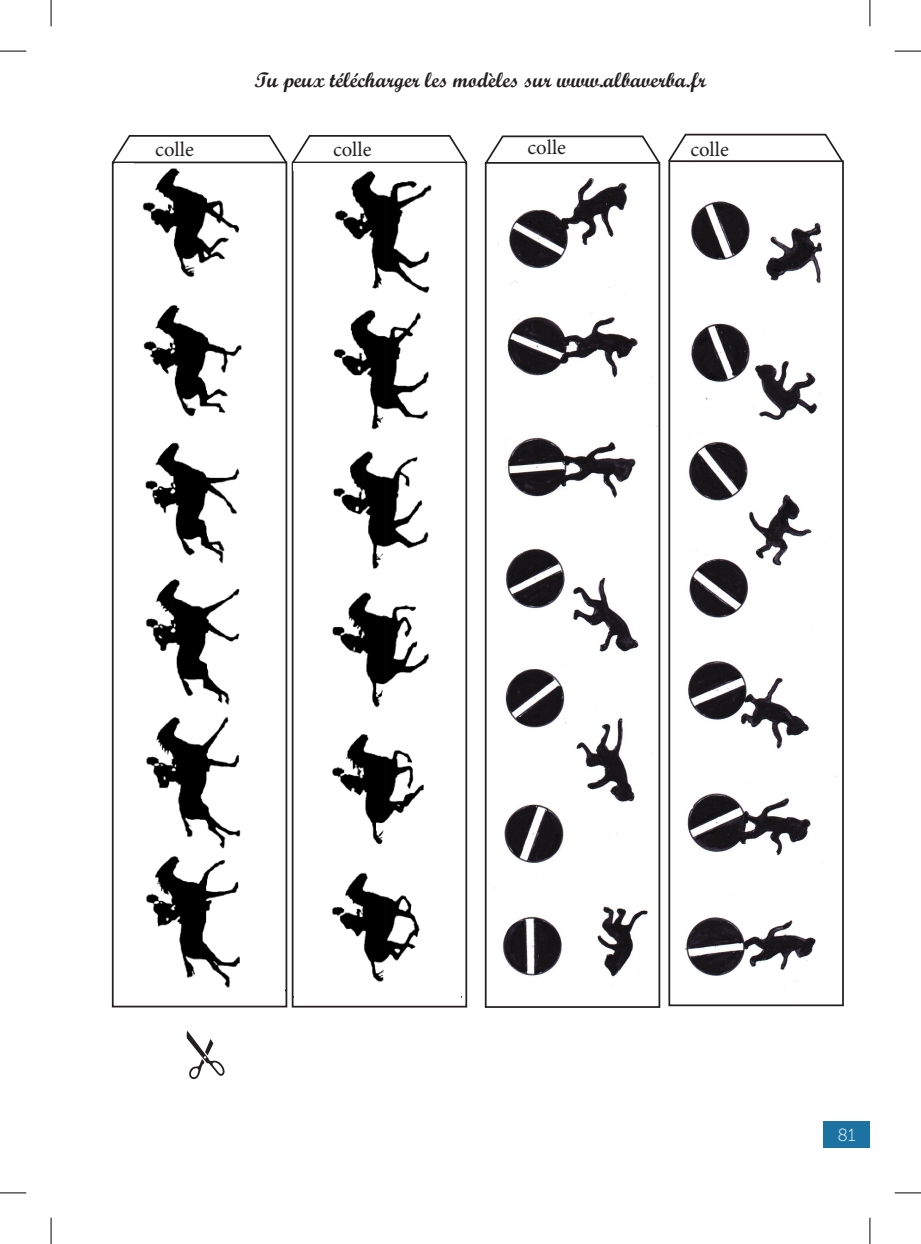
<style>
.page{position:relative;width:921px;height:1244px;background:#fff}
.page>*{position:absolute;margin:0;border:0;box-sizing:border-box;transform-origin:0 0}
.t1{font:21px "Script MT Bold";color:#231f20}
.t2{font:20.65px "Minion Pro";color:#231f20}
.TITRECHAPITRE{font:17.5px "Museo 100";color:#fff}
</style>
<div class="page">
<div style="left:823px;top:1120px;width:47px;height:27px;background:#1c73a2"></div>
<img style="left:332px;top:171px;width:100px;height:811px">
<div style="left:292px;top:162px;width:175px;height:845px;border:2px solid #231f20"></div>
<img style="left:143px;top:168px;width:99px;height:819px">
<div style="left:112px;top:161px;width:175px;height:846px;border:2px solid #231f20"></div>
<img style="left:495px;top:176px;width:162px;height:809px">
<div style="left:485px;top:162px;width:175px;height:845px;border:2px solid #231f20"></div>
<img style="left:684px;top:201px;width:153px;height:787px">
<div style="left:668px;top:160px;width:176px;height:845px;border:2px solid #231f20"></div>
<div style="left:294px;top:989px;width:166px;height:12px;background:#fff"></div>
<div style="left:293px;top:163px;width:171px;height:8px;background:#fff"></div>
<svg style="left:111px;top:135px;width:357px;height:30px"></svg>
<svg style="left:484px;top:133px;width:360px;height:32px"></svg>
<div style="left:116px;top:163px;width:18px;height:837px;background:#fff"></div>
<svg style="left:0;top:51px;width:26px;height:1px"></svg>
<svg style="left:894px;top:51px;width:27px;height:1px"></svg>
<svg style="left:0;top:1192px;width:26px;height:1px"></svg>
<svg style="left:894px;top:1192px;width:27px;height:1px"></svg>
<svg style="left:51px;top:0;width:1px;height:26px"></svg>
<svg style="left:51px;top:1217px;width:1px;height:26px"></svg>
<svg style="left:869px;top:0;width:1px;height:26px"></svg>
<svg style="left:869px;top:1217px;width:1px;height:26px"></svg>
<p class="t1" style="left:254px;top:67px;width:453px">Tu peux télécharger les modèles sur www.albaverba.fr</p>
<p class="t2" style="left:155px;top:135px;width:40px">colle</p>
<p class="t2" style="left:333px;top:135px;width:40px">colle</p>
<p class="t2" style="left:527px;top:134px;width:40px">colle</p>
<p class="t2" style="left:690px;top:135px;width:40px">colle</p>
<p class="TITRECHAPITRE" style="left:838px;top:1125px;width:19px">81</p>
</div>
